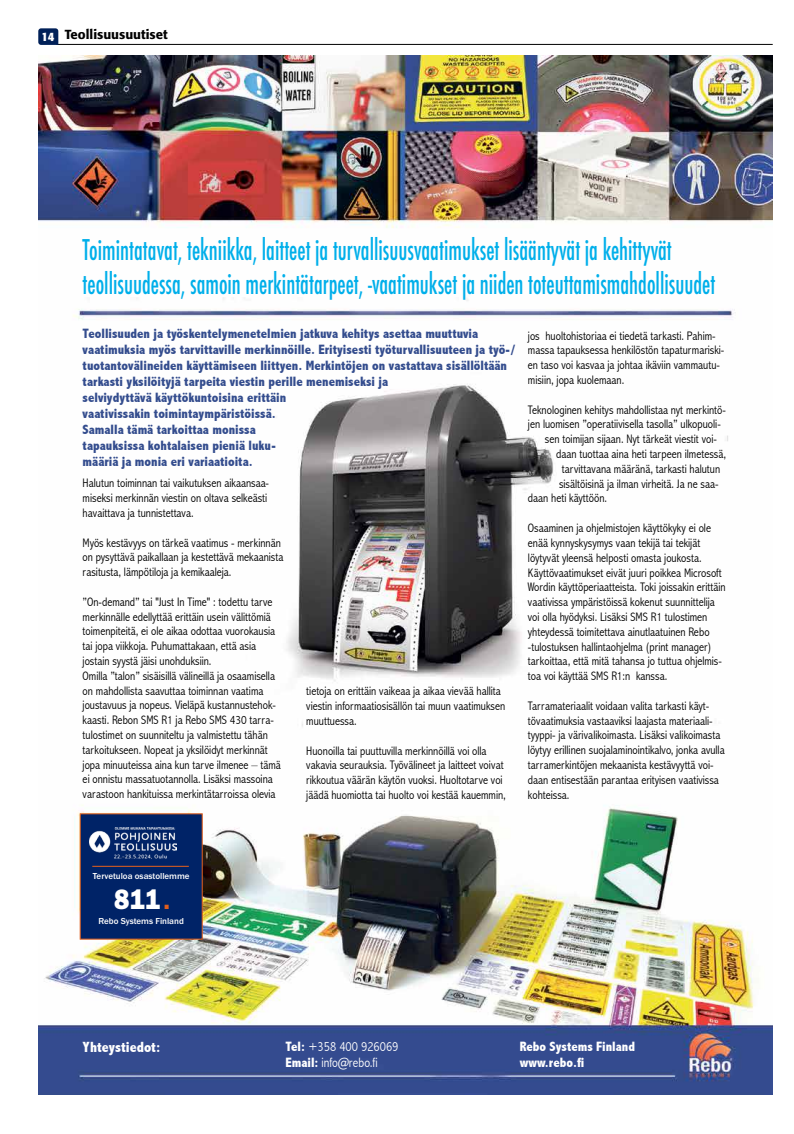
<style>
.page{position:relative;width:794px;height:1134px;background:#fff}
.page>*{position:absolute;margin:0;border:0;box-sizing:border-box;transform-origin:0 0}
.t1{font:29px "Franklin Gothic URW Hea";color:#fff;scale:.9 1}
.t2{font:500 condensed 27.8px/33.3px "Futura";color:#00afea;scale:.8 1}
.t3{font:800 condensed 14.8px "Abadi";color:#fff}
.t4{font:800 condensed 13.6px/16px "Abadi";color:#344d8e}
.t5{font:300 condensed 13.6px/16px "Abadi";color:#fff}
.t6{font:800 condensed 13.6px/16px "Abadi";color:#fff}
.t7{font:500 13px "Formata";color:#000}
.t8{font:300 condensed 12.3px/14.8px "Abadi";color:#000}
.t9{font:500 9px "Franklin Gothic URW";color:#fff}
.s1{font-size:23.9px;color:#df5e1e}
.s2{font-weight:800}
</style>
<div class="page">
<hr style="left:56px;top:44px;width:716px;height:1px;background:#000">
<svg style="left:38px;top:28px;width:20px;height:17px"></svg>
<img style="left:38px;top:56px;width:734px;height:1038px">
<div style="left:80px;top:813px;width:123px;height:127px;background:#002367;border:1px solid #df5e1e"></div>
<img style="left:90px;top:827px;width:86px;height:31px">
<hr style="left:92px;top:866px;width:97px;height:1px;background:#df5e1e">
<p class="t7" style="left:41px;top:27px;width:128px"><sub>14</sub> Teollisuusuutiset</p>
<h2 class="t2" style="left:83px;top:234px;width:792px">Toimintatavat, tekniikka, laitteet ja turvallisuusvaatimukset lisääntyvät ja kehittyvät teollisuudessa, samoin merkintätarpeet, -vaatimukset ja niiden toteuttamismahdollisuudet</h2>
<p class="t4" style="left:83px;top:325px;width:434px">Teollisuuden ja työskentelymenetelmien jatkuva kehitys asettaa muuttuvia vaatimuksia myös tarvittaville merkinnöille. Erityisesti työturvallisuuteen ja työ-/ tuotantovälineiden käyttämiseen liittyen. Merkintöjen on vastattava sisällöltään tarkasti yksilöityjä tarpeita viestin perille menemiseksi ja<br>selviydyttävä käyttökuntoisina erittäin<br>vaativissakin toimintaympäristöissä.<br>Samalla tämä tarkoittaa monissa<br>tapauksissa kohtalaisen pieniä luku-<br>määriä ja monia eri variaatioita.</p>
<p class="t8" style="left:528px;top:328px;width:198px">jos huoltohistoriaa ei tiedetä tarkasti. Pahim&shy;massa tapauksessa henkilöstön tapaturmariski&shy;en taso voi kasvaa ja johtaa ikäviin vammautu&shy;misiin, jopa kuolemaan.</p>
<p class="t8" style="left:528px;top:402px;width:199px">Teknologinen kehitys mahdollistaa nyt merkintö-</p>
<p class="t8" style="left:528px;top:417px;width:194px">jen luomisen ”operatiivisella tasolla” ulkopuoli-</p>
<p class="t8" style="left:545px;top:432px;width:173px">sen toimijan sijaan. Nyt tärkeät viestit voi-</p>
<p class="t8" style="left:556px;top:447px;width:171px">daan tuottaa aina heti tarpeen ilmetessä,</p>
<p class="t8" style="left:562px;top:461px;width:160px">tarvittavana määränä, tarkasti halutun</p>
<p class="t8" style="left:559px;top:476px;width:161px">sisältöisinä ja ilman virheitä. Ja ne saa-</p>
<p class="t8" style="left:528px;top:491px;width:81px">daan heti käyttöön.</p>
<p class="t8" style="left:528px;top:521px;width:199px">Osaaminen ja ohjelmistojen käyttökyky ei ole enää kynnyskysymys vaan tekijä tai tekijät löytyvät yleensä helposti omasta joukosta.<br>Käyttövaatimukset eivät juuri poikkea Microsoft Wordin käyttöperiaatteista. Toki joissakin erittäin vaativissa ympäristöissä kokenut suunnittelija voi olla hyödyksi. Lisäksi SMS R1 tulostimen yhteydessä toimitettava ainutlaatuinen Rebo -tulostuksen hallintaohjelma (print manager) tarkoittaa, että mitä tahansa jo tuttua ohjelmis&shy;toa voi käyttää SMS R1:n kanssa.</p>
<p class="t8" style="left:528px;top:698px;width:198px">Tarramateriaalit voidaan valita tarkasti käyt&shy;tövaatimuksia vastaaviksi laajasta materiaali&shy;tyyppi- ja värivalikoimasta. Lisäksi valikoimasta löytyy erillinen suojalaminointikalvo, jonka avulla tarramerkintöjen mekaanista kestävyyttä voi&shy;daan entisestään parantaa erityisen vaativissa kohteissa.</p>
<p class="t8" style="left:83px;top:476px;width:188px">Halutun toiminnan tai vaikutuksen aikaansaa&shy;miseksi merkinnän viestin on oltava selkeästi havaittava ja tunnistettava.</p>
<p class="t8" style="left:83px;top:535px;width:202px">Myös kestävyys on tärkeä vaatimus - merkinnän on pysyttävä paikallaan ja kestettävä mekaanista rasitusta, lämpötiloja ja kemikaaleja.</p>
<p class="t8" style="left:83px;top:594px;width:200px">”On-demand” tai "Just In Time" : todettu tarve merkinnälle edellyttää erittäin usein välittömiä toimenpiteitä, ei ole aikaa odottaa vuorokausia tai jopa viikkoja. Puhumattakaan, että asia jostain syystä jäisi unohduksiin.<br>Omilla ”talon” sisäisillä välineillä ja osaamisella on mahdollista saavuttaa toiminnan vaatima joustavuus ja nopeus. Vieläpä kustannustehok&shy;kaasti. Rebon SMS R1 ja Rebo SMS 430 tarra&shy;tulostimet on suunniteltu ja valmistettu tähän tarkoitukseen. Nopeat ja yksilöidyt merkinnät jopa minuuteissa aina kun tarve ilmenee – tämä ei onnistu massatuotannolla. Lisäksi massoina varastoon hankituissa merkintätarroissa olevia</p>
<p class="t8" style="left:306px;top:684px;width:200px">tietoja on erittäin vaikeaa ja aikaa vievää hallita viestin informaatiosisällön tai muun vaatimuksen muuttuessa.</p>
<p class="t8" style="left:306px;top:743px;width:201px">Huonoilla tai puuttuvilla merkinnöillä voi olla vakavia seurauksia. Työvälineet ja laitteet voivat rikkoutua väärän käytön vuoksi. Huoltotarve voi jäädä huomiotta tai huolto voi kestää kauemmin,</p>
<p class="t9" style="left:93px;top:870px;width:98px">Tervetuloa osastollemme</p>
<p class="t9" style="left:99px;top:915px;width:87px">Rebo Systems Finland</p>
<h1 class="t1" style="left:114px;top:881px;width:63px">811 <span class="s1">.</span></h1>
<p class="t3" style="left:83px;top:1039px;width:79px">Yhteystiedot:</p>
<p class="t5" style="left:285px;top:1039px;width:114px"><span class="s2">Tel:</span> +358 400 926069<br><span class="s2">Email:</span> info@rebo.fi</p>
<p class="t6" style="left:520px;top:1039px;width:117px">Rebo Systems Finland www.rebo.fi</p>
</div>
